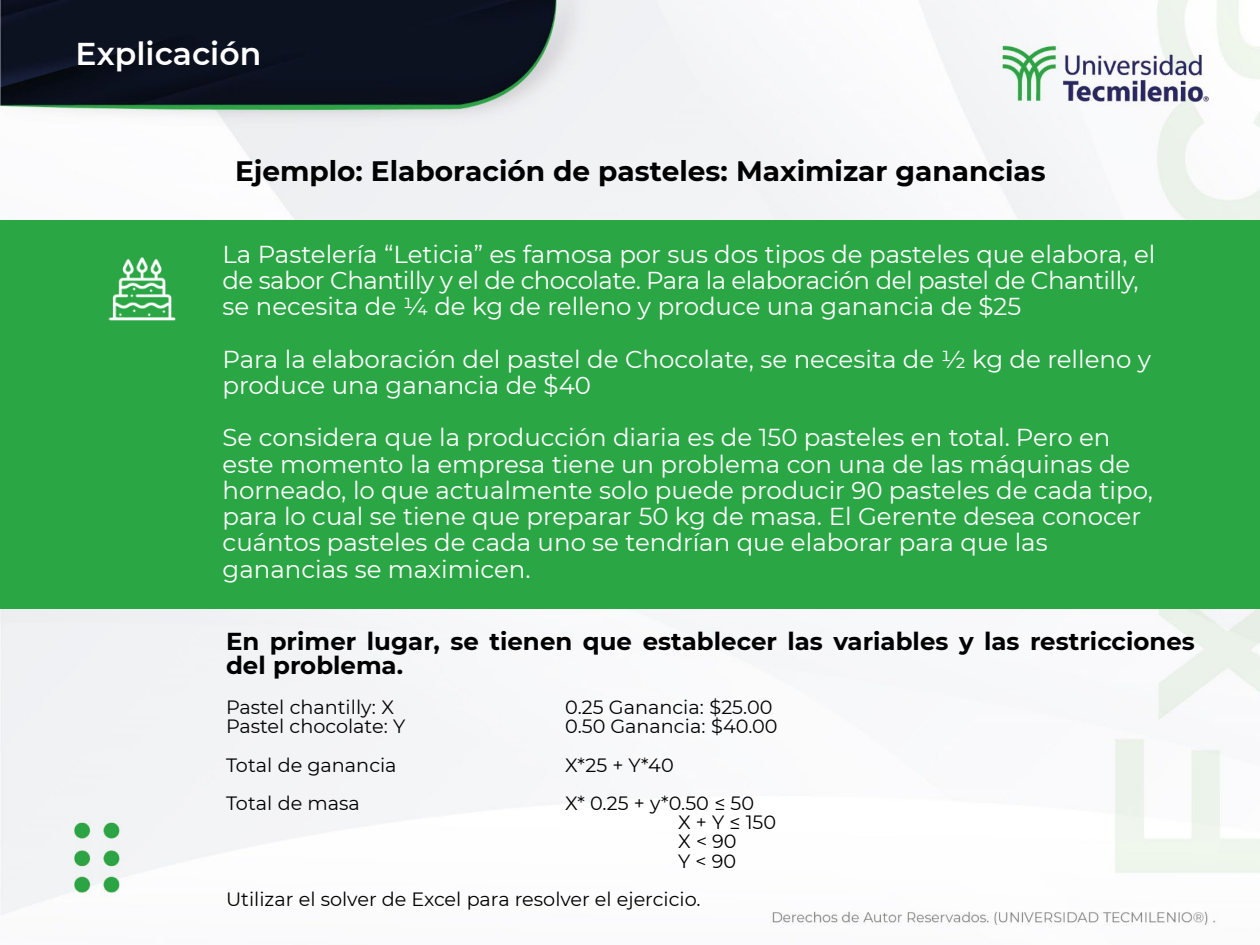
<style>
.page{position:relative;width:1260px;height:945px;background:#fff}
.page>*{position:absolute;margin:0;border:0;box-sizing:border-box;transform-origin:0 0}
.t1{font:600 31.5px "Montserrat";color:#fff}
.t2{font:700 28px "Montserrat";color:#000}
.t3{font:24.5px/26.2px "Montserrat";color:#fff}
.t4{font:700 24.5px/24.5px "Montserrat";color:#000}
.t5{font:19.25px "Montserrat";color:#000}
</style>
<div class="page">
<img style="left:0;top:0;width:1260px;height:926px">
<div style="left:0;top:220px;width:1260px;height:389px;background:#2ba645"></div>
<img style="left:108px;top:257px;width:68px;height:64px">
<p class="t1" style="left:76px;top:32px;width:187px">Explicación</p>
<h1 class="t2" style="left:235px;top:151px;width:812px">Ejemplo: Elaboración de pasteles: Maximizar ganancias</h1>
<h1 class="t3" style="left:223px;top:240px;width:934px">La Pastelería “Leticia” es famosa por sus dos tipos de pasteles que elabora, el de sabor Chantilly y el de chocolate. Para la elaboración del pastel de Chantilly, se necesita de ¼ de kg de relleno y produce una ganancia de $25</h1>
<h1 class="t3" style="left:223px;top:345px;width:930px">Para la elaboración del pastel de Chocolate, se necesita de ½ kg de relleno y produce una ganancia de $40</h1>
<h1 class="t3" style="left:223px;top:424px;width:932px">Se considera que la producción diaria es de 150 pasteles en total. Pero en este momento la empresa tiene un problema con una de las máquinas de horneado, lo que actualmente solo puede producir 90 pasteles de cada tipo, para lo cual se tiene que preparar 50 kg de masa. El Gerente desea conocer cuántos pasteles de cada uno se tendrían que elaborar para que las ganancias se maximicen.</h1>
<h1 class="t4" style="left:226px;top:627px;width:970px">En primer lugar, se tienen que establecer las variables y las restricciones del problema.</h1>
<h1 class="t5" style="left:226px;top:694px;width:169px">Pastel chantilly: X</h1>
<h1 class="t5" style="left:565px;top:694px;width:209px">0.25 Ganancia: $25.00</h1>
<h1 class="t5" style="left:226px;top:713px;width:181px">Pastel chocolate: Y</h1>
<h1 class="t5" style="left:565px;top:713px;width:214px">0.50 Ganancia: $40.00</h1>
<h1 class="t5" style="left:226px;top:751px;width:172px">Total de ganancia</h1>
<h1 class="t5" style="left:565px;top:751px;width:110px">X*25 + Y*40</h1>
<h1 class="t5" style="left:226px;top:790px;width:135px">Total de masa</h1>
<h1 class="t5" style="left:565px;top:790px;width:191px">X* 0.25 + y*0.50 ≤ 50</h1>
<h1 class="t5" style="left:678px;top:809px;width:100px">X+Y≤150</h1>
<h1 class="t5" style="left:678px;top:828px;width:60px">X&lt;90</h1>
<h1 class="t5" style="left:678px;top:848px;width:59px">Y&lt;90</h1>
<h1 class="t5" style="left:226px;top:886px;width:476px">Utilizar el solver de Excel para resolver el ejercicio.</h1>
</div>
